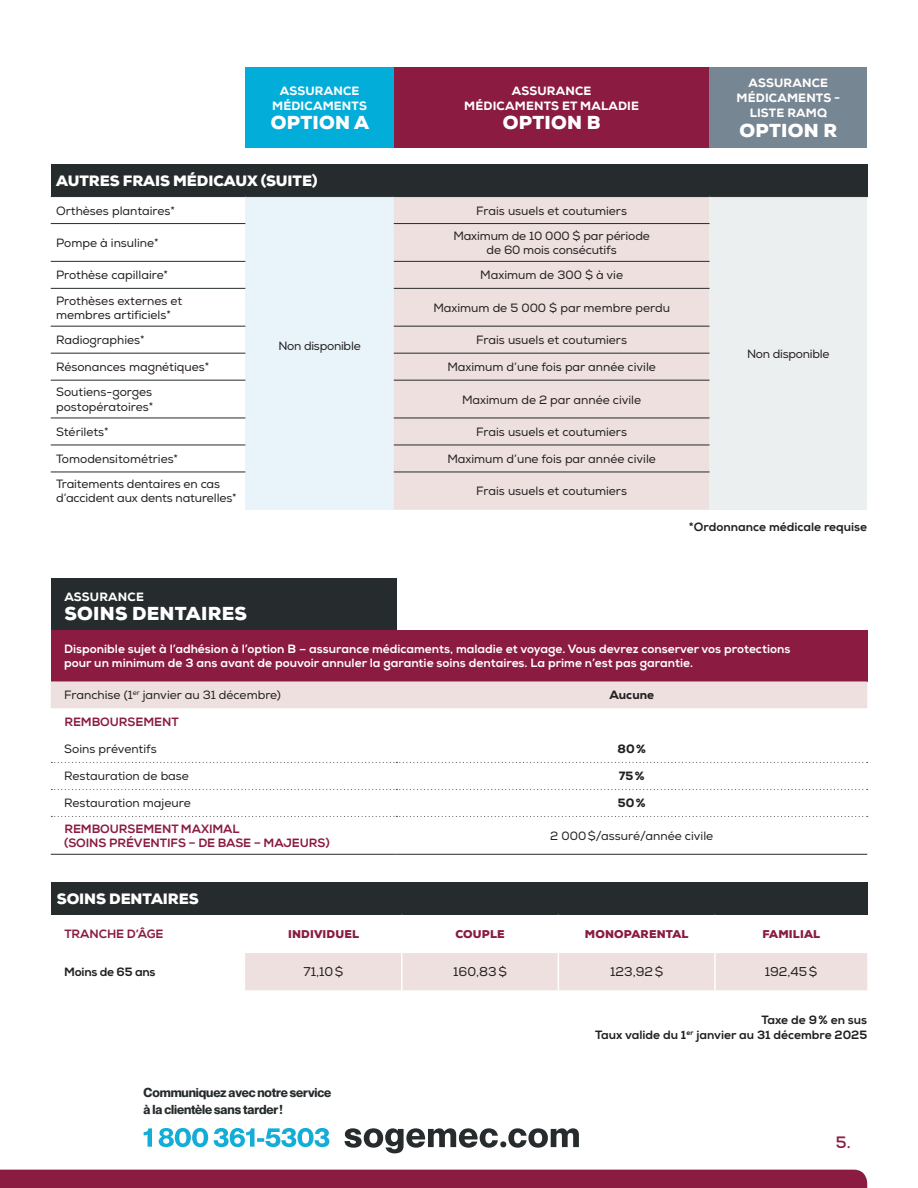
<style>
.page{position:relative;width:918px;height:1188px;background:#fff}
.page>*{position:absolute;margin:0;border:0;box-sizing:border-box;transform-origin:0 0}
.t1{font:900 18.75px "Nexa";letter-spacing:.015em;color:#fff}
.t2{font:700 16.5px "Nexa";color:#8b1b40}
.t3{font:900 15px "Nexa";letter-spacing:-.005em;color:#fff}
.t4{font:700 12.75px/16.8px "Neue Montreal";letter-spacing:-.01em;color:#262b2d}
.t5{font:12.75px "Nexa";color:#231f20}
.t6{font:12px/14.2px "Nexa";color:#231f20}
.t7{font:800 12px/14.4px "Nexa";color:#fff}
.t8{font:800 12px/15px "Nexa";color:#231f20;text-align:right}
.t9{font:800 12px "Nexa";letter-spacing:.01em;color:#fff}
.t10{font:800 12px/13.5px "Nexa";letter-spacing:-.005em;color:#8b1b40}
.t11{font:12px "Nexa";letter-spacing:-.02em;color:#231f20}
.t12{font:800 12px "Nexa";color:#231f20}
.t13{font:900 11.25px "Nexa";letter-spacing:.015em;color:#8b1b40}
</style>
<div class="page">
<svg style="left:144px;top:1128px;width:185px;height:19px"></svg>
<svg style="left:345px;top:1128px;width:234px;height:25px"></svg>
<div style="left:245px;top:67px;width:149px;height:81px;background:#03add9"></div>
<div style="left:394px;top:67px;width:316px;height:81px;background:#8b1b40"></div>
<div style="left:710px;top:67px;width:157px;height:81px;background:#778693"></div>
<div style="left:51px;top:164px;width:816px;height:33px;background:#262b2d"></div>
<svg style="left:51px;top:197px;width:194px;height:275px"></svg>
<div style="left:245px;top:197px;width:149px;height:313px;background:#e9f4fa"></div>
<div style="left:394px;top:197px;width:316px;height:313px;background:#eee0df"></div>
<div style="left:710px;top:197px;width:157px;height:313px;background:#eceff0"></div>
<hr style="left:51px;top:223px;width:194px;height:1px;background:#262b2d">
<hr style="left:394px;top:223px;width:316px;height:1px;background:#262b2d">
<hr style="left:51px;top:261px;width:194px;height:1px;background:#262b2d">
<hr style="left:394px;top:261px;width:316px;height:1px;background:#262b2d">
<hr style="left:51px;top:288px;width:194px;height:1px;background:#262b2d">
<hr style="left:394px;top:288px;width:316px;height:1px;background:#262b2d">
<hr style="left:51px;top:326px;width:194px;height:1px;background:#262b2d">
<hr style="left:394px;top:326px;width:316px;height:1px;background:#262b2d">
<hr style="left:51px;top:353px;width:194px;height:1px;background:#262b2d">
<hr style="left:394px;top:353px;width:316px;height:1px;background:#262b2d">
<hr style="left:51px;top:380px;width:194px;height:1px;background:#262b2d">
<hr style="left:394px;top:380px;width:316px;height:1px;background:#262b2d">
<hr style="left:51px;top:418px;width:194px;height:1px;background:#262b2d">
<hr style="left:394px;top:418px;width:316px;height:1px;background:#262b2d">
<hr style="left:51px;top:445px;width:194px;height:1px;background:#262b2d">
<hr style="left:394px;top:445px;width:316px;height:1px;background:#262b2d">
<hr style="left:51px;top:472px;width:194px;height:1px;background:#262b2d">
<hr style="left:394px;top:472px;width:316px;height:1px;background:#262b2d">
<div style="left:51px;top:578px;width:345px;height:52px;background:#262b2d"></div>
<div style="left:51px;top:630px;width:816px;height:51px;background:#8b1b40"></div>
<div style="left:51px;top:681px;width:816px;height:27px;background:#eee0df"></div>
<svg style="left:51px;top:761px;width:345px;height:93px"></svg>
<svg style="left:396px;top:761px;width:471px;height:93px"></svg>
<svg style="left:51px;top:762px;width:817px;height:1px"></svg>
<svg style="left:51px;top:789px;width:817px;height:1px"></svg>
<svg style="left:51px;top:816px;width:817px;height:1px"></svg>
<hr style="left:51px;top:854px;width:345px;height:1px;background:#262b2d">
<hr style="left:396px;top:854px;width:471px;height:1px;background:#262b2d">
<div style="left:51px;top:882px;width:816px;height:33px;background:#262b2d"></div>
<div style="left:245px;top:953px;width:622px;height:37px;background:#eee0df"></div>
<hr style="left:401px;top:953px;width:2px;height:37px;background:#fff">
<hr style="left:558px;top:953px;width:1px;height:37px;background:#fff">
<hr style="left:714px;top:953px;width:2px;height:37px;background:#fff">
<div style="left:0;top:1170px;width:867px;height:18px;background:#8b1b40"></div>
<p class="t9" style="left:280px;top:83px;width:20px">ASSURAN</p>
<p class="t9" style="left:343px;top:83px;width:9px">CE</p>
<p class="t9" style="left:272px;top:98px;width:10px">MÉDICAMENTS</p>
<h1 class="t1" style="left:271px;top:111px;width:100px">OPTION A</h1>
<p class="t3" style="left:56px;top:171px;width:79px">AUTRES FRA</p>
<p class="t3" style="left:155px;top:171px;width:121px">IS MÉDICAUX (SUITE</p>
<p class="t3" style="left:312px;top:171px;width:7px">)</p>
<p class="t6" style="left:56px;top:204px;width:120px">Orthèses plantaires*</p>
<p class="t9" style="left:512px;top:83px;width:20px">ASSURANCE</p>
<p class="t9" style="left:464px;top:98px;width:10px">MÉDICAMENTS</p>
<p class="t9" style="left:562px;top:98px;width:28px">ET MALADIE</p>
<h1 class="t1" style="left:503px;top:111px;width:99px">OPTION B</h1>
<p class="t6" style="left:476px;top:204px;width:152px">Frais usuels et coutumiers</p>
<p class="t6" style="left:56px;top:236px;width:104px">Pompe à insuline*</p>
<p class="t6" style="left:453px;top:229px;width:198px;text-align:center">Maximum de 10 000 $ par période de 60 mois consécutifs</p>
<p class="t6" style="left:56px;top:268px;width:113px">Prothèse capillaire*</p>
<p class="t6" style="left:480px;top:268px;width:144px">Maximum de 300 $ à vie</p>
<p class="t6" style="left:56px;top:294px;width:128px">Prothèses externes et membres artificiels*</p>
<p class="t6" style="left:433px;top:301px;width:238px">Maximum de 5 000 $ par membre perdu</p>
<p class="t6" style="left:56px;top:333px;width:90px">Radiographies*</p>
<p class="t6" style="left:476px;top:333px;width:152px">Frais usuels et coutumiers</p>
<p class="t6" style="left:56px;top:360px;width:155px">Résonances magnétiques*</p>
<p class="t6" style="left:447px;top:360px;width:210px">Maximum d’une fois par année civile</p>
<p class="t6" style="left:56px;top:385px;width:99px">Soutiens-gorges postopératoires*</p>
<p class="t6" style="left:462px;top:393px;width:181px">Maximum de 2 par année civile</p>
<p class="t6" style="left:56px;top:425px;width:54px">Stérilets*</p>
<p class="t6" style="left:476px;top:425px;width:152px">Frais usuels et coutumiers</p>
<p class="t6" style="left:56px;top:452px;width:124px">Tomodensitométries*</p>
<p class="t6" style="left:447px;top:452px;width:210px">Maximum d’une fois par année civile</p>
<p class="t6" style="left:56px;top:477px;width:182px">Traitements dentaires en cas d’accident aux dents naturelles*</p>
<p class="t6" style="left:476px;top:484px;width:152px">Frais usuels et coutumiers</p>
<p class="t11" style="left:278px;top:339px;width:84px">Non disponible</p>
<p class="t9" style="left:749px;top:75px;width:20px">ASSURANCE</p>
<p class="t9" style="left:737px;top:90px;width:10px">MÉDICAMENTS</p>
<p class="t9" style="left:834px;top:90px;width:8px">-</p>
<p class="t9" style="left:750px;top:105px;width:15px">LISTE</p>
<p class="t9" style="left:787px;top:105px;width:41px">RAMQ</p>
<h1 class="t1" style="left:740px;top:118px;width:99px">OPTION R</h1>
<p class="t11" style="left:747px;top:346px;width:84px">Non disponible</p>
<p class="t8" style="left:689px;top:520px;width:180px">*Ordonnance médicale requise</p>
<p class="t9" style="left:64px;top:589px;width:20px">ASSURANCE</p>
<h1 class="t1" style="left:64px;top:602px;width:184px">SOINS DENTAIRES</h1>
<p class="t7" style="left:64px;top:642px;width:728px">Disponible sujet à l’adhésion à l’option B – assurance médicaments, maladie et voyage. Vous devrez conserver vos protections pour un minimum de 3 ans avant de pouvoir annuler la garantie soins dentaires. La prime n’est pas garantie.</p>
<p class="t6" style="left:64px;top:688px;width:218px">Franchise (1<sup>er</sup> janvier au 31 décembre)</p>
<p class="t12" style="left:610px;top:688px;width:46px">AUCUNE</p>
<p class="t10" style="left:64px;top:716px;width:116px">Rem boursem ent</p>
<p class="t6" style="left:64px;top:742px;width:94px">Soins préventifs</p>
<p class="t12" style="left:618px;top:742px;width:30px">80%</p>
<p class="t6" style="left:64px;top:769px;width:126px">Restauration de base</p>
<p class="t12" style="left:619px;top:769px;width:27px">75%</p>
<p class="t6" style="left:64px;top:796px;width:128px">Restauration majeure</p>
<p class="t12" style="left:618px;top:796px;width:29px">50%</p>
<p class="t10" style="left:64px;top:822px;width:267px">Rem boursem ent maximal<br>(Soins préventifs – de base – majeurs)</p>
<p class="t6" style="left:550px;top:829px;width:165px">2 000$/assuré/année civile</p>
<p class="t3" style="left:57px;top:889px;width:32px">SOINS</p>
<p class="t3" style="left:109px;top:889px;width:12px">DENT</p>
<p class="t3" style="left:151px;top:889px;width:39px">AIRES</p>
<p class="t10" style="left:64px;top:927px;width:101px">Tranche d’âge</p>
<p class="t13" style="left:288px;top:927px;width:72px">INDIVIDUEL</p>
<p class="t13" style="left:455px;top:927px;width:51px">COUPLE</p>
<p class="t13" style="left:585px;top:927px;width:105px">MONOPARENTAL</p>
<p class="t13" style="left:762px;top:927px;width:59px">FAM ILIAL</p>
<p class="t8" style="left:64px;top:964px;width:93px">Moins de 65 ans</p>
<p class="t5" style="left:304px;top:964px;width:41px">71,10$</p>
<p class="t5" style="left:453px;top:964px;width:55px">160,83$</p>
<p class="t5" style="left:610px;top:964px;width:55px">123,92$</p>
<p class="t5" style="left:765px;top:964px;width:54px">192,45$</p>
<p class="t4" style="left:144px;top:1084px;width:189px">Communiquez avec notre service à la clientèle sans tarder!</p>
<p class="t8" style="left:595px;top:1012px;width:274px">Taxe de 9% en sus<br>Taux valide du 1<sup>er</sup> janvier au 31 décembre 2025</p>
<h2 class="t2" style="left:836px;top:1131px;width:16px">5.</h2>
</div>
